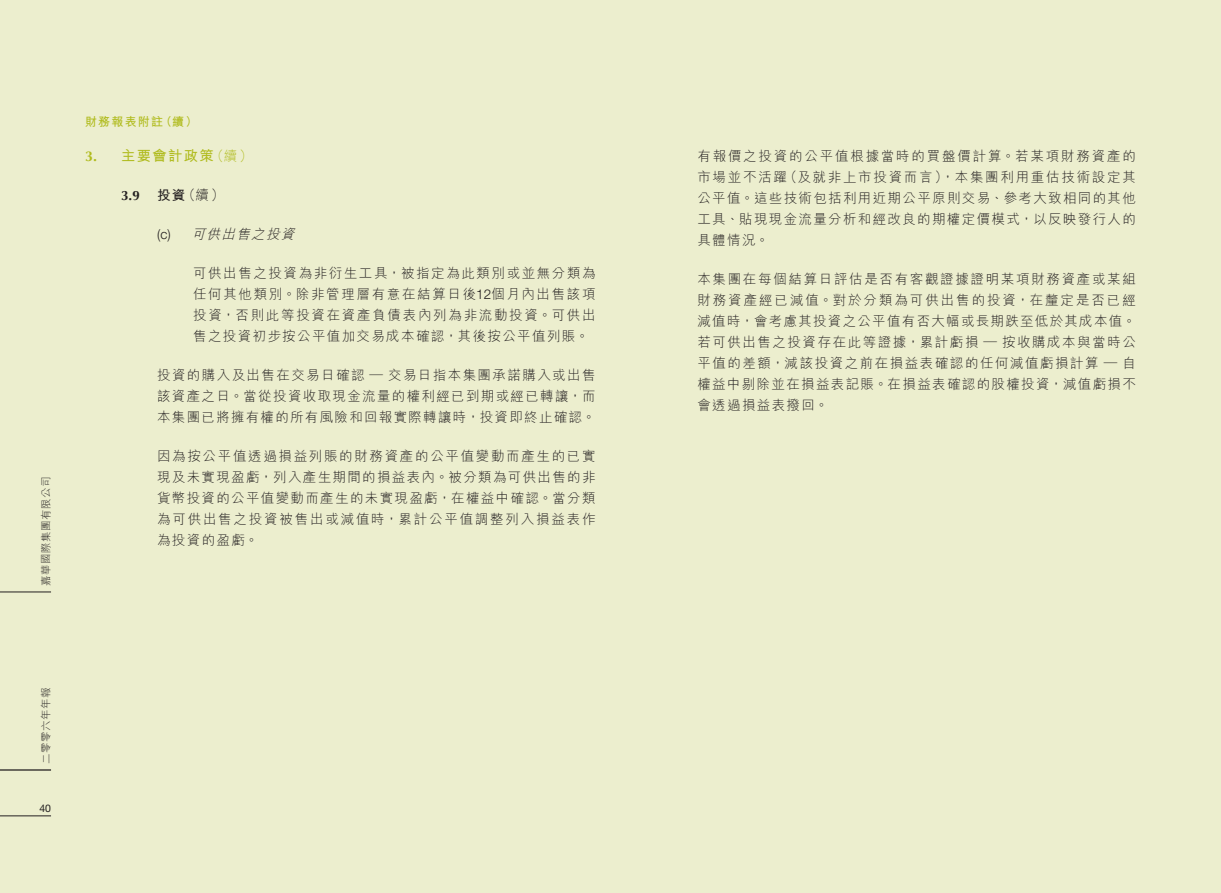
<style>
.page{position:relative;width:1221px;height:893px;background:#fff}
.page>*{position:absolute;margin:0;border:0;box-sizing:border-box;transform-origin:0 0}
.t1{font:14.25px "M Hei HK Bold E Ten B5 H";letter-spacing:.1em;color:#b0bb1d}
.t2{font:13.5px/21px "M Hei HK Light E Ten B5 H";letter-spacing:.1em;color:#231f20;text-align:justify}
.t3{font:italic 13.5px "M Hei HK Light E Ten B5 H";color:#231f20}
.t4{font:700 13.5px "Optima LT Std";color:#231f20}
.t5{font:12px "M Hei HK Bold E Ten B5 H";letter-spacing:.1em;color:#b0bb1d}
.t6{font:10.5px "M Hei HK Light E Ten B5 H";letter-spacing:.05em;color:#231f20}
.t7{font:10.5px "Helvetica Neue LT Std";color:#231f20}
.s1{font-family:"Optima LT Std";font-weight:700}
.s2{font-family:"M Hei HK Light E Ten B5 H";font-size:13.5px}
.s3{font-family:"M Hei HK Bold E Ten B5 H"}
.s4{font-family:"Helvetica Neue LT Std";font-weight:300;font-style:normal}
.s5{font-family:"Helvetica Neue LT Std";font-weight:300}
</style>
<div class="page">
<div style="left:0;top:0;width:1220px;height:893px;background:#eceece"></div>
<hr style="left:0;top:592px;width:51px;height:1px;background:#231f20">
<hr style="left:0;top:815px;width:51px;height:1px;background:#231f20">
<hr style="left:0;top:769px;width:51px;height:2px;background:#231f20">
<p class="t6" style="left:42px;top:586px;width:111px;rotate:-90deg">嘉華國際集團有限公司</p>
<p class="t5" style="left:85px;top:117px;width:114px">財務報表附註（續）</p>
<p class="t1" style="left:85px;top:151px;width:169px"><span class="s1">3.</span> 主要會計政策<span class="s2">（續）</span></p>
<p class="t4" style="left:121px;top:189px;width:20px">3.9</p>
<p class="t2" style="left:157px;top:186px;width:69px"><span class="s3">投資</span>（續）</p>
<p class="t3" style="left:157px;top:229px;width:142px"><span class="s4">(c)</span> 可供出售之投資</p>
<p class="t2" style="left:193px;top:264px;width:404px">可供出售之投資為非衍生工具，被指定為此類別或並無分類為任何其他類別。除非管理層有意在結算日後<span class="s5">12</span>個月內出售該項投資，否則此等投資在資產負債表內列為非流動投資。可供出售之投資初步按公平值加交易成本確認，其後按公平值列賬。</p>
<p class="t2" style="left:157px;top:366px;width:440px">投資的購入及出售在交易日確認 — 交易日指本集團承諾購入或出售該資產之日。當從投資收取現金流量的權利經已到期或經已轉讓，而本集團已將擁有權的所有風險和回報實際轉讓時，投資即終止確認。</p>
<p class="t2" style="left:157px;top:447px;width:440px">因為按公平值透過損益列賬的財務資產的公平值變動而產生的已實現及未實現盈虧，列入產生期間的損益表內。被分類為可供出售的非貨幣投資的公平值變動而產生的未實現盈虧，在權益中確認。當分類為可供出售之投資被售出或減值時，累計公平值調整列入損益表作為投資的盈虧。</p>
<p class="t6" style="left:42px;top:764px;width:78px;rotate:-90deg">二零零六年年報</p>
<p class="t7" style="left:39px;top:802px;width:13px">40</p>
<p class="t2" style="left:697px;top:147px;width:440px">有報價之投資的公平值根據當時的買盤價計算。若某項財務資產的市場並不活躍（及就非上市投資而言），本集團利用重估技術設定其公平值。這些技術包括利用近期公平原則交易、參考大致相同的其他工具、貼現現金流量分析和經改良的期權定價模式，以反映發行人的具體情況。</p>
<p class="t2" style="left:697px;top:270px;width:440px">本集團在每個結算日評估是否有客觀證據證明某項財務資產或某組財務資產經已減值。對於分類為可供出售的投資，在釐定是否已經減值時，會考慮其投資之公平值有否大幅或長期跌至低於其成本值。若可供出售之投資存在此等證據，累計虧損 — 按收購成本與當時公平值的差額，減該投資之前在損益表確認的任何減值虧損計算 — 自權益中剔除並在損益表記賬。在損益表確認的股權投資，減值虧損不會透過損益表撥回。</p>
</div>
